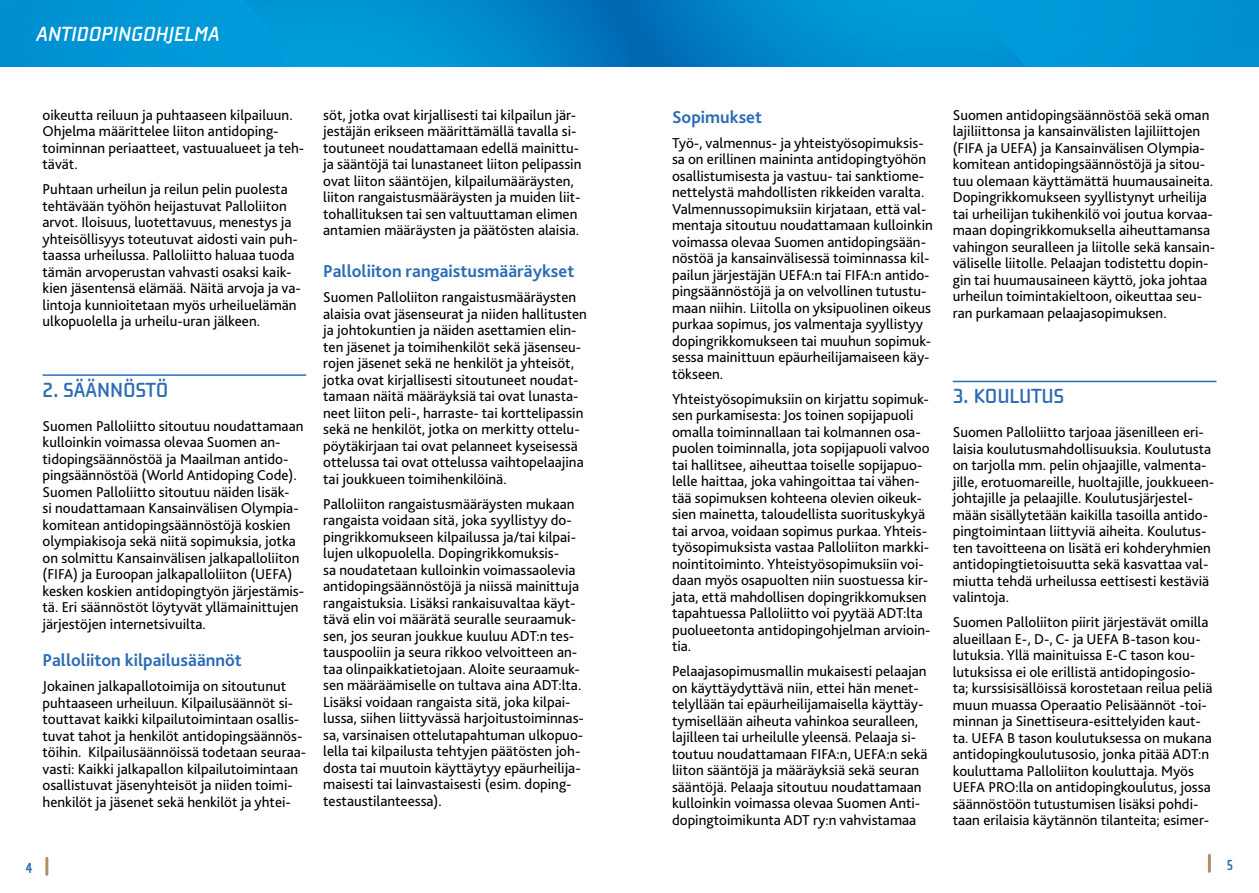
<style>
.page{position:relative;width:1259px;height:893px;background:#fff}
.page>*{position:absolute;margin:0;border:0;box-sizing:border-box;transform-origin:0 0}
.t1{font:700 21px "Cholla Wide OT";color:#2c6cb5}
.t2{font:italic 700 21px "Cholla Wide OT";color:#fff}
.t3{font:700 18px "Bliss 2";color:#2c6cb5}
.t4{font:15px/16.5px "Bliss 2";color:#000}
.t5{font:700 15px "Cholla Sans OT";color:#2c6cb5}
</style>
<div class="page">
<hr style="left:1208px;top:855px;width:3px;height:16px;background:#af8f65">
<hr style="left:45px;top:858px;width:3px;height:16px;background:#af8f65">
<svg style="left:296px;top:0;width:333px;height:66px;background:#008acd"></svg>
<svg style="left:0;top:0;width:296px;height:66px;background:#0095d6"></svg>
<svg style="left:629px;top:0;width:334px;height:66px;background:#0088cb"></svg>
<div style="left:963px;top:0;width:296px;height:66px;background:#0096d6"></div>
<hr style="left:43px;top:374px;width:263px;height:2px;background:#2c6cb5">
<hr style="left:952px;top:381px;width:264px;height:1px;background:#2c6cb5">
<h1 class="t2" style="left:36px;top:23px;width:185px">ANTIDOPINGOHJELMA</h1>
<p class="t4" style="left:43px;top:106px;width:263px">oikeutta reiluun ja puhtaaseen kilpailuun.<br>Ohjelma määrittelee liiton antidoping&shy;toiminnan periaatteet, vastuualueet ja teh&shy;tävät.</p>
<p class="t4" style="left:43px;top:181px;width:260px">Puhtaan urheilun ja reilun pelin puolesta tehtävään työhön heijastuvat Palloliiton arvot. Iloisuus, luotettavuus, menestys ja yhteisöllisyys toteutuvat aidosti vain puh&shy;taassa urheilussa. Palloliitto haluaa tuoda tämän arvoperustan vahvasti osaksi kaik&shy;kien jäsentensä elämää. Näitä arvoja ja va&shy;lintoja kunnioitetaan myös urheiluelämän ulkopuolella ja urheilu-uran jälkeen.</p>
<h1 class="t1" style="left:43px;top:379px;width:127px">2. SÄÄNNÖSTÖ</h1>
<p class="t4" style="left:43px;top:417px;width:263px">Suomen Palloliitto sitoutuu noudattamaan kulloinkin voimassa olevaa Suomen an&shy;tidopingsäännöstöä ja Maailman antido&shy;pingsäännöstöä (World Antidoping Code).<br>Suomen Palloliitto sitoutuu näiden lisäk-<br>si noudattamaan Kansainvälisen Olympia&shy;komitean antidopingsäännöstöjä koskien olympiakisoja sekä niitä sopimuksia, jotka on solmittu Kansainvälisen jalkapalloliiton (FIFA) ja Euroopan jalkapalloliiton (UEFA) kesken koskien antidopingtyön järjestämis&shy;tä. Eri säännöstöt löytyvät yllämainittujen järjestöjen internetsivuilta.</p>
<p class="t3" style="left:43px;top:649px;width:201px">Palloliiton kilpailusäännöt</p>
<p class="t4" style="left:43px;top:678px;width:265px">Jokainen jalkapallotoimija on sitoutunut puhtaaseen urheiluun. Kilpailusäännöt si&shy;touttavat kaikki kilpailutoimintaan osallis&shy;tuvat tahot ja henkilöt antidopingsäännös&shy;töihin. Kilpailusäännöissä todetaan seuraa&shy;vasti: Kaikki jalkapallon kilpailutoimintaan osallistuvat jäsenyhteisöt ja niiden toimi&shy;henkilöt ja jäsenet sekä henkilöt ja yhtei-</p>
<p class="t4" style="left:323px;top:106px;width:260px">söt, jotka ovat kirjallisesti tai kilpailun jär&shy;jestäjän erikseen määrittämällä tavalla si&shy;toutuneet noudattamaan edellä mainittu&shy;ja sääntöjä tai lunastaneet liiton pelipassin ovat liiton sääntöjen, kilpailumääräysten, liiton rangaistusmääräysten ja muiden liit&shy;tohallituksen tai sen valtuuttaman elimen antamien määräysten ja päätösten alaisia.</p>
<p class="t3" style="left:323px;top:260px;width:252px">Palloliiton rangaistusmääräykset</p>
<p class="t4" style="left:323px;top:289px;width:265px">Suomen Palloliiton rangaistusmääräysten alaisia ovat jäsenseurat ja niiden hallitusten ja johtokuntien ja näiden asettamien elin&shy;ten jäsenet ja toimihenkilöt sekä jäsenseu&shy;rojen jäsenet sekä ne henkilöt ja yhteisöt, jotka ovat kirjallisesti sitoutuneet noudat&shy;tamaan näitä määräyksiä tai ovat lunasta&shy;neet liiton peli-, harraste- tai korttelipassin sekä ne henkilöt, jotka on merkitty ottelu&shy;pöytäkirjaan tai ovat pelanneet kyseisessä ottelussa tai ovat ottelussa vaihtopelaajina tai joukkueen toimihenkilöinä.</p>
<p class="t4" style="left:323px;top:495px;width:262px">Palloliiton rangaistusmääräysten mukaan rangaista voidaan sitä, joka syyllistyy do&shy;pingrikkomukseen kilpailussa ja/tai kilpai&shy;lujen ulkopuolella. Dopingrikkomuksis-<br>sa noudatetaan kulloinkin voimassaolevia antidopingsäännöstöjä ja niissä mainittuja rangaistuksia. Lisäksi rankaisuvaltaa käyt&shy;tävä elin voi määrätä seuralle seuraamuk&shy;sen, jos seuran joukkue kuuluu ADT:n tes&shy;tauspooliin ja seura rikkoo velvoitteen an&shy;taa olinpaikkatietojaan. Aloite seuraamuk&shy;sen määräämiselle on tultava aina ADT:lta.<br>Lisäksi voidaan rangaista sitä, joka kilpai&shy;lussa, siihen liittyvässä harjoitustoiminnas&shy;sa, varsinaisen ottelutapahtuman ulkopuo&shy;lella tai kilpailusta tehtyjen päätösten joh&shy;dosta tai muutoin käyttäytyy epäurheilija&shy;maisesti tai lainvastaisesti (esim. doping&shy;testaustilanteessa).</p>
<p class="t3" style="left:672px;top:105px;width:92px">Sopimukset</p>
<p class="t4" style="left:672px;top:134px;width:262px">Työ-, valmennus- ja yhteistyösopimuksis&shy;sa on erillinen maininta antidopingtyöhön osallistumisesta ja vastuu- tai sanktiome&shy;nettelystä mahdollisten rikkeiden varalta.<br>Valmennussopimuksiin kirjataan, että val&shy;mentaja sitoutuu noudattamaan kulloinkin voimassa olevaa Suomen antidopingsään&shy;nöstöä ja kansainvälisessä toiminnassa kil&shy;pailun järjestäjän UEFA:n tai FIFA:n antido&shy;pingsäännöstöjä ja on velvollinen tutustu&shy;maan niihin. Liitolla on yksipuolinen oikeus purkaa sopimus, jos valmentaja syyllistyy dopingrikkomukseen tai muuhun sopimuk&shy;sessa mainittuun epäurheilijamaiseen käy&shy;tökseen.</p>
<p class="t4" style="left:672px;top:390px;width:260px">Yhteistyösopimuksiin on kirjattu sopimuk&shy;sen purkamisesta: Jos toinen sopijapuoli omalla toiminnallaan tai kolmannen osa&shy;puolen toiminnalla, jota sopijapuoli valvoo tai hallitsee, aiheuttaa toiselle sopijapuo&shy;lelle haittaa, joka vahingoittaa tai vähen&shy;tää sopimuksen kohteena olevien oikeuk&shy;sien mainetta, taloudellista suorituskykyä tai arvoa, voidaan sopimus purkaa. Yhteis&shy;työsopimuksista vastaa Palloliiton markki&shy;nointitoiminto. Yhteistyösopimuksiin voi&shy;daan myös osapuolten niin suostuessa kir&shy;jata, että mahdollisen dopingrikkomuksen tapahtuessa Palloliitto voi pyytää ADT:lta puolueetonta antidopingohjelman arvioin&shy;tia.</p>
<p class="t4" style="left:672px;top:662px;width:257px">Pelaajasopimusmallin mukaisesti pelaajan on käyttäydyttävä niin, ettei hän menet&shy;telyllään tai epäurheilijamaisella käyttäy&shy;tymisellään aiheuta vahinkoa seuralleen, lajilleen tai urheilulle yleensä. Pelaaja si&shy;toutuu noudattamaan FIFA:n, UEFA:n sekä liiton sääntöjä ja määräyksiä sekä seuran sääntöjä. Pelaaja sitoutuu noudattamaan kulloinkin voimassa olevaa Suomen Anti&shy;dopingtoimikunta ADT ry:n vahvistamaa</p>
<p class="t4" style="left:952px;top:106px;width:264px">Suomen antidopingsäännöstöä sekä oman lajiliittonsa ja kansainvälisten lajiliittojen (FIFA ja UEFA) ja Kansainvälisen Olympia&shy;komitean antidopingsäännöstöjä ja sitou&shy;tuu olemaan käyttämättä huumausaineita.<br>Dopingrikkomukseen syyllistynyt urheilija tai urheilijan tukihenkilö voi joutua korvaa&shy;maan dopingrikkomuksella aiheuttamansa vahingon seuralleen ja liitolle sekä kansain&shy;väliselle liitolle. Pelaajan todistettu dopin&shy;gin tai huumausaineen käyttö, joka johtaa urheilun toimintakieltoon, oikeuttaa seu&shy;ran purkamaan pelaajasopimuksen.</p>
<h1 class="t1" style="left:952px;top:385px;width:113px">3. KOULUTUS</h1>
<p class="t4" style="left:952px;top:423px;width:263px">Suomen Palloliitto tarjoaa jäsenilleen eri&shy;laisia koulutusmahdollisuuksia. Koulutusta on tarjolla mm. pelin ohjaajille, valmenta&shy;jille, erotuomareille, huoltajille, joukkueen&shy;johtajille ja pelaajille. Koulutusjärjestel&shy;mään sisällytetään kaikilla tasoilla antido&shy;pingtoimintaan liittyviä aiheita. Koulutus&shy;ten tavoitteena on lisätä eri kohderyhmien antidopingtietoisuutta sekä kasvattaa val&shy;miutta tehdä urheilussa eettisesti kestäviä valintoja.</p>
<p class="t4" style="left:952px;top:613px;width:261px">Suomen Palloliiton piirit järjestävät omilla alueillaan E-, D-, C- ja UEFA B-tason kou&shy;lutuksia. Yllä mainituissa E-C tason kou&shy;lutuksissa ei ole erillistä antidopingosio&shy;ta; kurssisisällöissä korostetaan reilua peliä muun muassa Operaatio Pelisäännöt -toi&shy;minnan ja Sinettiseura-esittelyiden kaut&shy;ta. UEFA B tason koulutuksessa on mukana antidopingkoulutusosio, jonka pitää ADT:n kouluttama Palloliiton kouluttaja. Myös UEFA PRO:lla on antidopingkoulutus, jossa säännöstöön tutustumisen lisäksi pohdi&shy;taan erilaisia käytännön tilanteita; esimer-</p>
<p class="t5" style="left:26px;top:860px;width:9px">4</p>
<p class="t5" style="left:1226px;top:857px;width:9px">5</p>
</div>
